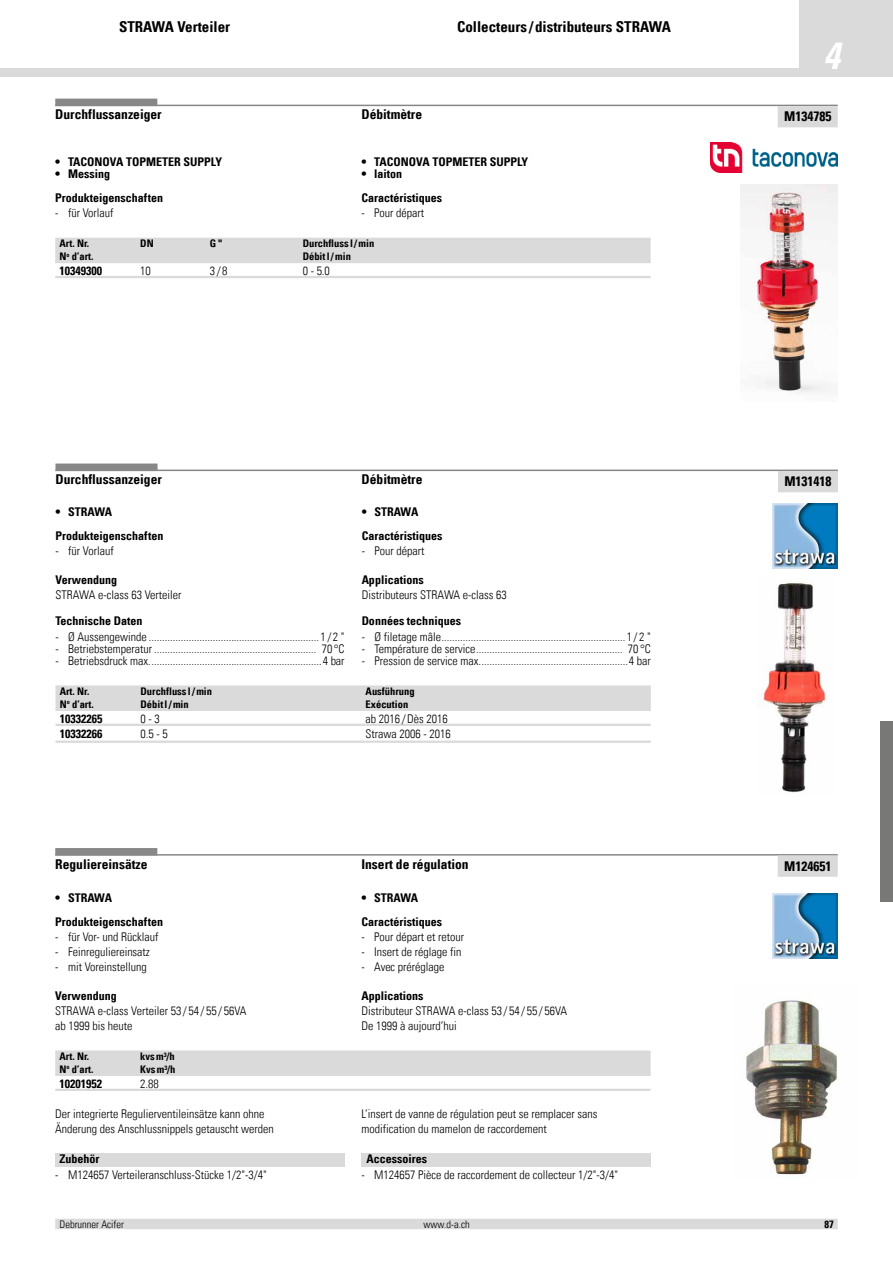
<style>
.page{position:relative;width:893px;height:1263px;background:#fff}
.page>*{position:absolute;margin:0;border:0;box-sizing:border-box;transform-origin:0 0}
.t1{font:37.5px "Univers Com 67 Bold Cond Obl";color:#fff}
.t2{font:15px "Univers Com 67 Bold Cond";color:#000}
.t3{font:13.5px "Univers Com 67 Bold Cond";color:#000}
.t4{font:12px/15px "Univers Com 47 Light Cond";color:#000}
.t5{font:12px "Univers Com 67 Bold Cond";color:#000}
.t6{font:10.5px/12.8px "Univers Com 67 Bold Cond";color:#000}
.t7{font:10.5px "Univers Com 47 Light Cond";color:#000}
</style>
<div class="page">
<div style="left:0;top:68px;width:863px;height:9px;background:#dadada"></div>
<div style="left:799px;top:0;width:94px;height:77px;background:#dadada"></div>
<div style="left:55px;top:1219px;width:783px;height:10px;background:#dadada"></div>
<img style="left:772px;top:503px;width:66px;height:66px">
<img style="left:772px;top:893px;width:66px;height:65px">
<img style="left:710px;top:143px;width:128px;height:29px">
<img style="left:740px;top:185px;width:98px;height:207px">
<img style="left:758px;top:582px;width:69px;height:211px">
<div style="left:55px;top:463px;width:103px;height:8px;background:#878787"></div>
<hr style="left:55px;top:470px;width:783px;height:1px;background:#878787">
<div style="left:778px;top:471px;width:60px;height:21px;background:#dadada"></div>
<div style="left:55px;top:685px;width:596px;height:26px;background:#dadada"></div>
<hr style="left:55px;top:724px;width:86px;height:2px;background:#dadada">
<hr style="left:141px;top:724px;width:225px;height:2px;background:#dadada">
<hr style="left:366px;top:724px;width:285px;height:2px;background:#dadada">
<hr style="left:55px;top:740px;width:86px;height:3px;background:#dadada">
<hr style="left:141px;top:740px;width:225px;height:3px;background:#dadada">
<hr style="left:366px;top:740px;width:285px;height:3px;background:#dadada">
<img style="left:746px;top:1000px;width:91px;height:175px">
<div style="left:55px;top:848px;width:102px;height:7px;background:#878787"></div>
<hr style="left:55px;top:854px;width:783px;height:1px;background:#878787">
<div style="left:778px;top:855px;width:60px;height:22px;background:#dadada"></div>
<div style="left:55px;top:1050px;width:596px;height:26px;background:#dadada"></div>
<hr style="left:55px;top:1089px;width:85px;height:2px;background:#dadada">
<hr style="left:140px;top:1089px;width:511px;height:2px;background:#dadada">
<div style="left:55px;top:1153px;width:289px;height:13px;background:#dadada"></div>
<div style="left:361px;top:1153px;width:290px;height:13px;background:#dadada"></div>
<div style="left:880px;top:722px;width:13px;height:180px;background:#787877"></div>
<div style="left:55px;top:99px;width:102px;height:7px;background:#878787"></div>
<hr style="left:55px;top:105px;width:783px;height:1px;background:#878787">
<div style="left:778px;top:106px;width:60px;height:21px;background:#dadada"></div>
<div style="left:55px;top:238px;width:596px;height:25px;background:#dadada"></div>
<hr style="left:55px;top:276px;width:85px;height:2px;background:#dadada">
<hr style="left:140px;top:276px;width:70px;height:2px;background:#dadada">
<hr style="left:303px;top:276px;width:348px;height:2px;background:#dadada">
<hr style="left:210px;top:276px;width:93px;height:2px;background:#dadada">
<p class="t2" style="left:119px;top:18px;width:113px">STRAWA Verteiler</p>
<p class="t2" style="left:457px;top:18px;width:72px">Collecteurs</p>
<p class="t2" style="left:457px;top:18px;width:215px"><sup>STRAWA</sup> <sup>collettore</sup>/distributeurs STRAWA</p>
<h1 class="t1" style="left:823px;top:33px;width:18px">4</h1>
<p class="t3" style="left:55px;top:106px;width:108px">Durchflussanzeiger</p>
<p class="t3" style="left:361px;top:106px;width:62px">Débitmètre</p>
<p class="t3" style="left:784px;top:108px;width:49px">M134785</p>
<p class="t5" style="left:55px;top:154px;width:168px">• TACONOVA TOPMETER SUPPLY</p>
<p class="t5" style="left:55px;top:166px;width:56px">• Messing</p>
<p class="t5" style="left:361px;top:154px;width:168px">• TACONOVA TOPMETER SUPPLY</p>
<p class="t5" style="left:361px;top:166px;width:42px">• laiton</p>
<p class="t5" style="left:55px;top:190px;width:109px">Produkteigenschaften</p>
<p class="t4" style="left:55px;top:205px;width:60px">- für Vorlauf</p>
<p class="t5" style="left:361px;top:190px;width:82px">Caractéristiques</p>
<p class="t4" style="left:361px;top:205px;width:64px">- Pour départ</p>
<p class="t6" style="left:60px;top:237px;width:35px">Art. Nr.<br>N<sup>o</sup> d’art.</p>
<p class="t6" style="left:140px;top:237px;width:15px">DN</p>
<p class="t6" style="left:210px;top:237px;width:14px">G "</p>
<p class="t6" style="left:303px;top:237px;width:73px">Durchfluss l/min<br>Débitl/min</p>
<p class="t5" style="left:60px;top:264px;width:44px">10349300</p>
<p class="t4" style="left:140px;top:263px;width:12px">10</p>
<p class="t4" style="left:210px;top:263px;width:19px">3/8</p>
<p class="t4" style="left:303px;top:263px;width:29px">0 - 5.0</p>
<p class="t3" style="left:55px;top:471px;width:108px">Durchflussanzeiger</p>
<p class="t3" style="left:362px;top:471px;width:62px">Débitmètre</p>
<p class="t3" style="left:784px;top:473px;width:49px">M131418</p>
<p class="t5" style="left:55px;top:504px;width:58px">• STRAWA</p>
<p class="t5" style="left:362px;top:504px;width:58px">• STRAWA</p>
<p class="t5" style="left:55px;top:528px;width:109px">Produkteigenschaften</p>
<p class="t4" style="left:55px;top:543px;width:60px">- für Vorlauf</p>
<p class="t5" style="left:362px;top:528px;width:82px">Caractéristiques</p>
<p class="t4" style="left:362px;top:543px;width:64px">- Pour départ</p>
<p class="t5" style="left:55px;top:572px;width:63px">Verwendung</p>
<p class="t4" style="left:55px;top:587px;width:128px">STRAWA e-class 63 Verteiler</p>
<p class="t5" style="left:55px;top:613px;width:89px">Technische Daten</p>
<p class="t4" style="left:55px;top:629px;width:291px">- Ø Aussengewinde ................................................................ 1 / 2 "</p>
<p class="t4" style="left:55px;top:641px;width:291px">- Betriebstemperatur ............................................................. 70 °C</p>
<p class="t4" style="left:55px;top:653px;width:291px">- Betriebsdruck max.................................................................4 bar</p>
<p class="t5" style="left:362px;top:572px;width:64px">Applications</p>
<p class="t4" style="left:362px;top:587px;width:147px">Distributeurs STRAWA e-class 63</p>
<p class="t5" style="left:362px;top:613px;width:101px">Données techniques</p>
<p class="t4" style="left:362px;top:629px;width:291px">- Ø filetage mâle..................................................................... 1 / 2 "</p>
<p class="t4" style="left:362px;top:641px;width:291px">- Température de service....................................................... 70 °C</p>
<p class="t4" style="left:362px;top:653px;width:291px">- Pression de service max........................................................4 bar</p>
<p class="t6" style="left:60px;top:685px;width:35px">Art. Nr.<br>N<sup>o</sup> d’art.</p>
<p class="t6" style="left:141px;top:685px;width:73px">Durchfluss l/min<br>Débitl/min</p>
<p class="t6" style="left:366px;top:685px;width:50px">Ausführung<br>Exécution</p>
<p class="t5" style="left:60px;top:711px;width:44px">10332265</p>
<p class="t4" style="left:141px;top:711px;width:21px">0 - 3</p>
<p class="t4" style="left:366px;top:711px;width:84px">ab 2016 /Dès 2016</p>
<p class="t5" style="left:60px;top:726px;width:44px">10332266</p>
<p class="t4" style="left:141px;top:726px;width:29px">0.5 - 5</p>
<p class="t4" style="left:366px;top:726px;width:87px">Strawa 2006 - 2016</p>
<p class="t3" style="left:55px;top:856px;width:94px">Reguliereinsätze</p>
<p class="t3" style="left:361px;top:856px;width:109px">Insert de régulation</p>
<p class="t3" style="left:784px;top:858px;width:49px">M124651</p>
<p class="t5" style="left:55px;top:890px;width:58px">• STRAWA</p>
<p class="t5" style="left:361px;top:890px;width:58px">• STRAWA</p>
<p class="t5" style="left:55px;top:914px;width:109px">Produkteigenschaften</p>
<p class="t4" style="left:55px;top:929px;width:105px">- für Vor- und Rücklauf</p>
<p class="t4" style="left:55px;top:944px;width:96px">- Feinreguliereinsatz</p>
<p class="t4" style="left:55px;top:959px;width:93px">- mit Voreinstellung</p>
<p class="t5" style="left:361px;top:914px;width:82px">Caractéristiques</p>
<p class="t4" style="left:361px;top:929px;width:104px">- Pour départ et retour</p>
<p class="t4" style="left:361px;top:944px;width:102px">- Insert de réglage fin</p>
<p class="t4" style="left:361px;top:959px;width:85px">- Avec préréglage</p>
<p class="t5" style="left:55px;top:988px;width:63px">Verwendung</p>
<p class="t4" style="left:55px;top:1003px;width:193px">STRAWA e-class Verteiler 53 / 54 / 55 / 56VA ab 1999 bis heute</p>
<p class="t5" style="left:361px;top:988px;width:64px">Applications</p>
<p class="t4" style="left:361px;top:1003px;width:207px">Distributeur STRAWA e-class 53 / 54 / 55 / 56VA<br>De 1999 à aujourd’hui</p>
<p class="t6" style="left:60px;top:1050px;width:35px">Art. Nr.<br>N<sup>o</sup> d’art.</p>
<p class="t6" style="left:140px;top:1050px;width:37px">kvsm³/h<br>Kvsm³/h</p>
<p class="t5" style="left:60px;top:1076px;width:44px">10201952</p>
<p class="t4" style="left:140px;top:1076px;width:20px">2.88</p>
<p class="t4" style="left:55px;top:1106px;width:220px">Der integrierte Regulierventileinsätze kann ohne<br>Änderung des Anschlussnippels getauscht werden</p>
<p class="t4" style="left:361px;top:1106px;width:238px">L’insert de vanne de régulation peut se remplacer sans modification du mamelon de raccordement</p>
<p class="t5" style="left:60px;top:1152px;width:41px">Zubehör</p>
<p class="t4" style="left:55px;top:1167px;width:213px">- M124657 Verteileranschluss-Stücke 1/2"-3/4"</p>
<p class="t5" style="left:367px;top:1152px;width:62px">Accessoires</p>
<p class="t4" style="left:361px;top:1167px;width:258px">- M124657 Pièce de raccordement de collecteur 1/2"-3/4"</p>
<p class="t7" style="left:60px;top:1218px;width:66px">Debrunner Acifer</p>
<p class="t7" style="left:424px;top:1218px;width:48px">www.d-a.ch</p>
<p class="t6" style="left:824px;top:1218px;width:11px">87</p>
</div>
